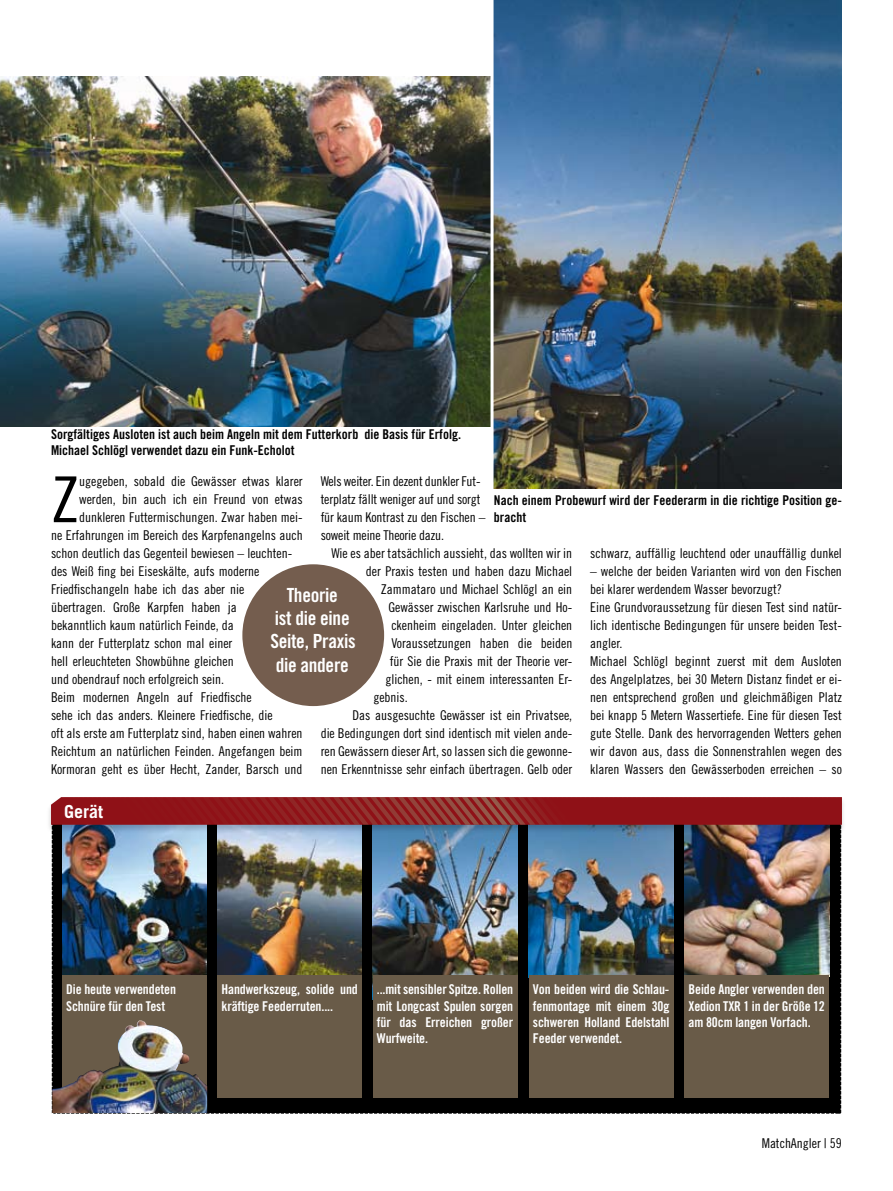
<style>
.page{position:relative;width:893px;height:1191px;background:#fff}
.page>*{position:absolute;margin:0;border:0;box-sizing:border-box;transform-origin:0 0}
.t1{font:63.3px "Trade Gothic Cond Eighteen";color:#000}
.t2{font:19.5px/23.4px "Trade Gothic Bold Cond Twenty";letter-spacing:-.015em;color:#fff;text-align:center}
.t3{font:700 18px "Trade Gothic";color:#fff}
.t4{font:13.5px/18px "Trade Gothic Cond Eighteen";color:#000}
.t5{font:13.5px/16.2px "Trade Gothic Bold Cond Twenty";letter-spacing:-.01em;color:#fff;text-align:justify}
.t6{font:13.5px/16.2px "Trade Gothic Bold Cond Twenty";color:#000}
</style>
<div class="page">
<img style="left:51px;top:797px;width:791px;height:317px">
<div style="left:373px;top:975px;width:145px;height:123px;background:#695b48"></div>
<div style="left:62px;top:975px;width:145px;height:123px;background:#695b48"></div>
<div style="left:217px;top:975px;width:145px;height:123px;background:#695b48"></div>
<div style="left:529px;top:975px;width:145px;height:123px;background:#695b48"></div>
<div style="left:684px;top:975px;width:145px;height:123px;background:#695b48"></div>
<img style="left:52px;top:1020px;width:155px;height:93px">
<img style="left:0;top:77px;width:490px;height:349px">
<img style="left:493px;top:0;width:349px;height:488px">
<div style="left:242px;top:564px;width:142px;height:142px;background:#745d4e;border-radius:50%"></div>
<p class="t6" style="left:51px;top:426px;width:411px">Sorgfältiges Ausloten ist auch beim Angeln mit dem Futterkorb die Basis für Erfolg.<br>Michael Schlögl verwendet dazu ein Funk-Echolot</p>
<h1 class="t1" style="left:51px;top:462px;width:30px">Z</h1>
<p class="t4" style="left:79px;top:472px;width:225px">ugegeben, sobald die Gewässer etwas klarer</p>
<p class="t4" style="left:321px;top:472px;width:166px">Wels weiter. Ein dezent dunkler Fut&shy;terplatz fällt weniger auf und sorgt für kaum Kontrast zu den Fischen – soweit meine Theorie dazu.</p>
<p class="t4" style="left:331px;top:544px;width:242px">Wie es aber tatsächlich aussieht, das wollten wir in</p>
<p class="t4" style="left:366px;top:562px;width:208px">der Praxis testen und haben dazu Michael</p>
<p class="t4" style="left:381px;top:580px;width:193px">Zammataro und Michael Schlögl an ein</p>
<p class="t4" style="left:388px;top:598px;width:185px">Gewässer zwischen Karlsruhe und Ho-</p>
<p class="t4" style="left:391px;top:616px;width:182px">ckenheim eingeladen. Unter gleichen</p>
<p class="t4" style="left:391px;top:634px;width:182px">Voraussetzungen haben die beiden</p>
<p class="t4" style="left:390px;top:652px;width:184px">für Sie die Praxis mit der Theorie ver-</p>
<p class="t4" style="left:385px;top:670px;width:188px">glichen, - mit einem interessanten Er-</p>
<p class="t4" style="left:373px;top:688px;width:36px">gebnis.</p>
<p class="t4" style="left:352px;top:706px;width:221px">Das ausgesuchte Gewässer ist ein Privatsee,</p>
<p class="t4" style="left:321px;top:724px;width:253px">die Bedingungen dort sind identisch mit vielen ande-</p>
<p class="t4" style="left:321px;top:742px;width:253px">ren Gewässern dieser Art, so lassen sich die gewonne-</p>
<p class="t4" style="left:321px;top:760px;width:253px">nen Erkenntnisse sehr einfach übertragen. Gelb oder</p>
<p class="t4" style="left:79px;top:490px;width:225px">werden, bin auch ich ein Freund von etwas</p>
<p class="t4" style="left:79px;top:508px;width:225px">dunkleren Futtermischungen. Zwar haben mei-</p>
<p class="t4" style="left:51px;top:526px;width:253px">ne Erfahrungen im Bereich des Karpfenangelns auch</p>
<p class="t4" style="left:51px;top:544px;width:243px">schon deutlich das Gegenteil bewiesen – leuchten-</p>
<p class="t4" style="left:51px;top:562px;width:210px">des Weiß fing bei Eiseskälte, aufs moderne</p>
<p class="t4" style="left:51px;top:580px;width:195px">Friedfischangeln habe ich das aber nie</p>
<p class="t4" style="left:51px;top:598px;width:187px">übertragen. Große Karpfen haben ja</p>
<p class="t4" style="left:51px;top:616px;width:184px">bekanntlich kaum natürlich Feinde, da</p>
<p class="t4" style="left:51px;top:634px;width:183px">kann der Futterplatz schon mal einer</p>
<p class="t4" style="left:51px;top:652px;width:184px">hell erleuchteten Showbühne gleichen</p>
<p class="t4" style="left:51px;top:670px;width:175px">und obendrauf noch erfolgreich sein.</p>
<p class="t4" style="left:51px;top:688px;width:202px">Beim modernen Angeln auf Friedfische</p>
<p class="t4" style="left:51px;top:706px;width:223px">sehe ich das anders. Kleinere Friedfische, die</p>
<p class="t4" style="left:51px;top:724px;width:253px">oft als erste am Futterplatz sind, haben einen wahren</p>
<p class="t4" style="left:51px;top:742px;width:253px">Reichtum an natürlichen Feinden. Angefangen beim</p>
<p class="t4" style="left:51px;top:760px;width:253px">Kormoran geht es über Hecht, Zander, Barsch und</p>
<p class="t6" style="left:494px;top:492px;width:349px">Nach einem Probewurf wird der Feederarm in die richtige Position ge&shy;bracht</p>
<p class="t4" style="left:590px;top:544px;width:253px">schwarz, auffällig leuchtend oder unauffällig dunkel</p>
<p class="t4" style="left:590px;top:562px;width:253px">– welche der beiden Varianten wird von den Fischen bei klarer werdendem Wasser bevorzugt?<br>Eine Grundvoraussetzung für diesen Test sind natür&shy;lich identische Bedingungen für unsere beiden Test&shy;angler.<br>Michael Schlögl beginnt zuerst mit dem Ausloten des Angelplatzes, bei 30 Metern Distanz findet er ei&shy;nen entsprechend großen und gleichmäßigen Platz bei knapp 5 Metern Wassertiefe. Eine für diesen Test gute Stelle. Dank des hervorragenden Wetters gehen wir davon aus, dass die Sonnenstrahlen wegen des klaren Wassers den Gewässerboden erreichen – so</p>
<h2 class="t2" style="left:270px;top:583px;width:87px">Theorie<br>ist die eine<br>Seite, Praxis die andere</h2>
<h3 class="t3" style="left:64px;top:800px;width:41px">Gerät</h3>
<p class="t5" style="left:66px;top:981px;width:111px">Die heute verwendeten<br>Schnüre für den Test</p>
<p class="t5" style="left:222px;top:981px;width:138px">Handwerkszeug, solide und kräftige Feederruten....</p>
<p class="t5" style="left:533px;top:981px;width:138px">Von beiden wird die Schlau&shy;fenmontage mit einem 30g schweren Holland Edelstahl Feeder verwendet.</p>
<p class="t5" style="left:688px;top:981px;width:138px">Beide Angler verwenden den Xedion TXR 1 in der Größe 12 am 80cm langen Vorfach.</p>
<p class="t5" style="left:377px;top:981px;width:138px">...mit sensibler Spitze. Rollen mit Longcast Spulen sorgen für das Erreichen großer Wurfweite.</p>
<p class="t4" style="left:762px;top:1134px;width:82px">MatchAngler | 59</p>
</div>
